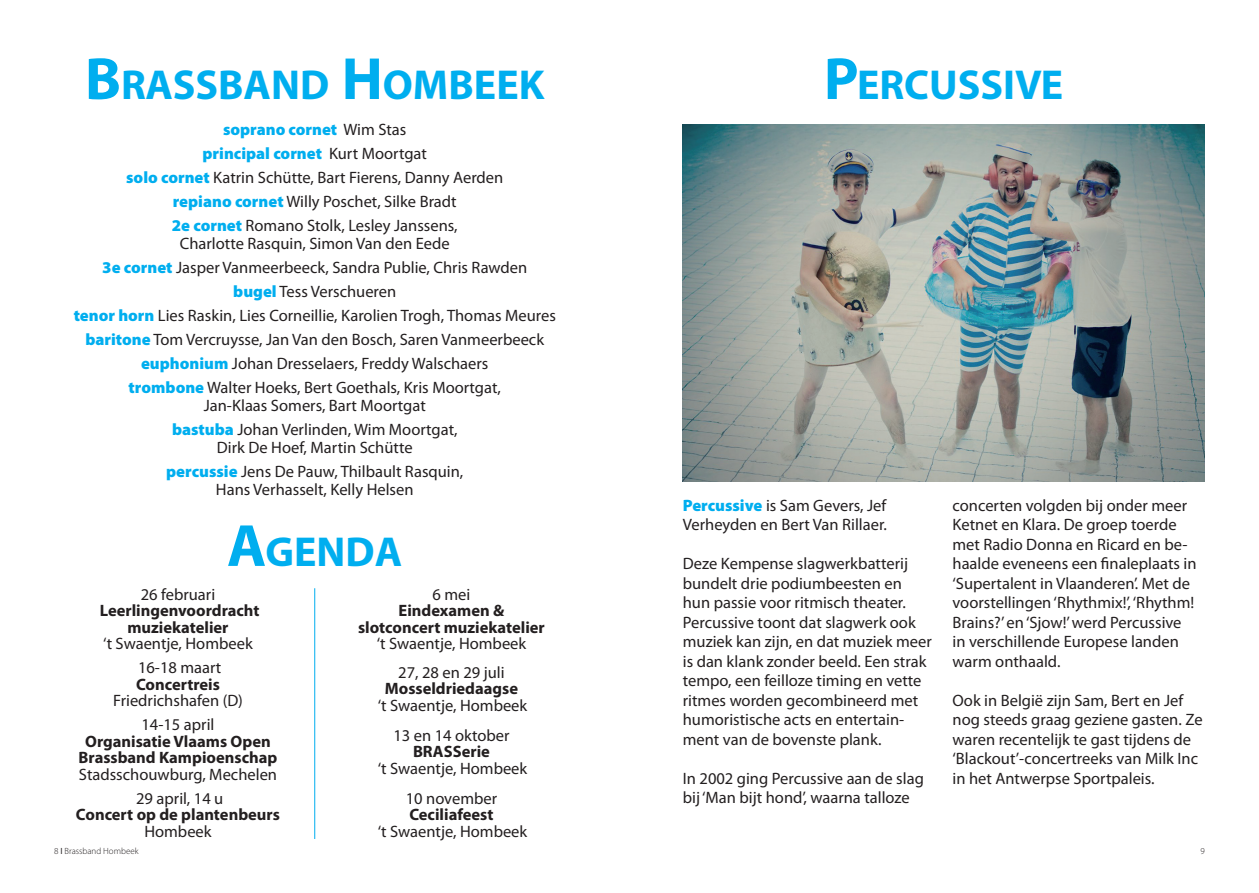
<style>
.page{position:relative;width:1259px;height:893px;background:#fff}
.page>*{position:absolute;margin:0;border:0;box-sizing:border-box;transform-origin:0 0}
.t1{font:700 42px "Myriad Pro";color:#00aeef}
.t2{font:16.5px/19.5px "Myriad Pro";color:#231f20;text-align:center}
.t3{font:700 16.5px/16.5px "Myriad Pro";color:#231f20;text-align:center}
.t4{font:300 9px "Myriad Pro";color:#231f20}
.s1{font-size:60px}
.s2{font-weight:900;color:#00aeef}
.s3{font-weight:400}
</style>
<div class="page">
<hr style="left:314px;top:588px;width:1px;height:251px;background:#00aeef">
<img style="left:683px;top:124px;width:522px;height:357px">
<h1 class="t1" style="left:85px;top:57px;width:461px"><span class="s1">B</span>RASSBAND <span class="s1">H</span>OMBEEK</h1>
<p class="t2" style="left:126px;top:118px;width:379px;line-height:24px"><span class="s2">soprano cornet</span> Wim Stas<br><span class="s2">principal cornet</span> Kurt Moortgat<br><span class="s2">solo cornet</span> Katrin Schütte, Bart Fierens, Danny Aerden <span class="s2">repiano cornet</span> Willy Poschet, Silke Bradt<br><span class="s2">2e cornet</span> Romano Stolk, Lesley Janssens,</p>
<p class="t2" style="left:74px;top:232px;width:484px;line-height:24px">Charlotte Rasquin, Simon Van den Eede<br><span class="s2">3e cornet</span> Jasper Vanmeerbeeck, Sandra Publie, Chris Rawden<br><span class="s2">bugel</span> Tess Verschueren<br><span class="s2">tenor horn</span> Lies Raskin, Lies Corneillie, Karolien Trogh, Thomas Meures <span class="s2">baritone</span> Tom Vercruysse, Jan Van den Bosch, Saren Vanmeerbeeck <span class="s2">euphonium</span> Johan Dresselaers, Freddy Walschaers<br><span class="s2">trombone</span> Walter Hoeks, Bert Goethals, Kris Moortgat,</p>
<p class="t2" style="left:172px;top:394px;width:287px;line-height:24px">Jan-Klaas Somers, Bart Moortgat <span class="s2">bastuba</span> Johan Verlinden, Wim Moortgat,</p>
<p class="t2" style="left:166px;top:436px;width:299px;line-height:24px">Dirk De Hoef, Martin Schütte<br><span class="s2">percussie</span> Jens De Pauw, Thilbault Rasquin,</p>
<p class="t2" style="left:216px;top:480px;width:199px">Hans Verhasselt, Kelly Helsen</p>
<h1 class="t1" style="left:227px;top:524px;width:177px"><span class="s1">A</span>GENDA</h1>
<p class="t2" style="left:141px;top:584px;width:76px">26 februari</p>
<p class="t3" style="left:100px;top:602px;width:161px">Leerlingenvoordracht muziekatelier</p>
<p class="t2" style="left:103px;top:631px;width:151px;line-height:24px">‘t Swaentje, Hombeek<br>16-18 maart</p>
<p class="t3" style="left:136px;top:675px;width:85px">Concertreis</p>
<p class="t2" style="left:113px;top:688px;width:131px;line-height:24px">Friedrichshafen (D)<br>14-15 april</p>
<p class="t3" style="left:79px;top:732px;width:200px">Organisatie Vlaams Open<br>Brassband Kampioenschap</p>
<p class="t2" style="left:79px;top:762px;width:200px;line-height:24px">Stadsschouwburg, Mechelen<br>29 april, 14 u</p>
<p class="t3" style="left:76px;top:806px;width:205px">Concert op de plantenbeurs</p>
<p class="t2" style="left:144px;top:821px;width:69px">Hombeek</p>
<p class="t4" style="left:54px;top:846px;width:86px">8 <span class="s3">Ι</span> Brassband Hombeek</p>
<p class="t2" style="left:432px;top:584px;width:39px">6 mei</p>
<p class="t3" style="left:358px;top:602px;width:188px">Eindexamen &amp; slotconcert muziekatelier</p>
<p class="t2" style="left:377px;top:629px;width:151px;line-height:28.5px">‘t Swaentje, Hombeek<br>27, 28 en 29 juli</p>
<p class="t3" style="left:385px;top:680px;width:135px">Mosseldriedaagse</p>
<p class="t2" style="left:378px;top:690px;width:151px;line-height:30px">‘t Swaentje, Hombeek<br>13 en 14 oktober</p>
<p class="t3" style="left:413px;top:743px;width:78px">BRASSerie</p>
<p class="t2" style="left:378px;top:753px;width:151px;line-height:30px">‘t Swaentje, Hombeek<br>10 november</p>
<p class="t3" style="left:409px;top:806px;width:86px">Ceciliafeest</p>
<p class="t2" style="left:378px;top:821px;width:151px">‘t Swaentje, Hombeek</p>
<h1 class="t1" style="left:823px;top:57px;width:241px"><span class="s1">P</span>ERCUSSIVE</h1>
<p class="t2" style="left:683px;top:495px;width:206px;text-align:left"><span class="s2">Percussive</span> is Sam Gevers, Jef<br>Verheyden en Bert Van Rillaer.</p>
<p class="t2" style="left:683px;top:554px;width:250px;text-align:left">Deze Kempense slagwerkbatterij bundelt drie podiumbeesten en hun passie voor ritmisch theater.<br>Percussive toont dat slagwerk ook muziek kan zijn, en dat muziek meer is dan klank zonder beeld. Een strak tempo, een feilloze timing en vette ritmes worden gecombineerd met humoristische acts en entertain&shy;ment van de bovenste plank.</p>
<p class="t2" style="left:683px;top:768px;width:243px;text-align:left">In 2002 ging Percussive aan de slag bij ‘Man bijt hond’, waarna talloze</p>
<p class="t2" style="left:952px;top:495px;width:245px;text-align:left">concerten volgden bij onder meer<br>Ketnet en Klara. De groep toerde met Radio Donna en Ricard en be&shy;haalde eveneens een finaleplaats in ‘Supertalent in Vlaanderen’. Met de voorstellingen ‘Rhythmix!’, ‘Rhythm!<br>Brains?’ en ‘Sjow!’ werd Percussive in verschillende Europese landen warm onthaald.</p>
<p class="t2" style="left:952px;top:690px;width:251px;text-align:left">Ook in België zijn Sam, Bert en Jef nog steeds graag geziene gasten. Ze waren recentelijk te gast tijdens de ‘Blackout’-concertreeks van Milk Inc in het Antwerpse Sportpaleis.</p>
<p class="t4" style="left:1200px;top:846px;width:6px">9</p>
</div>
